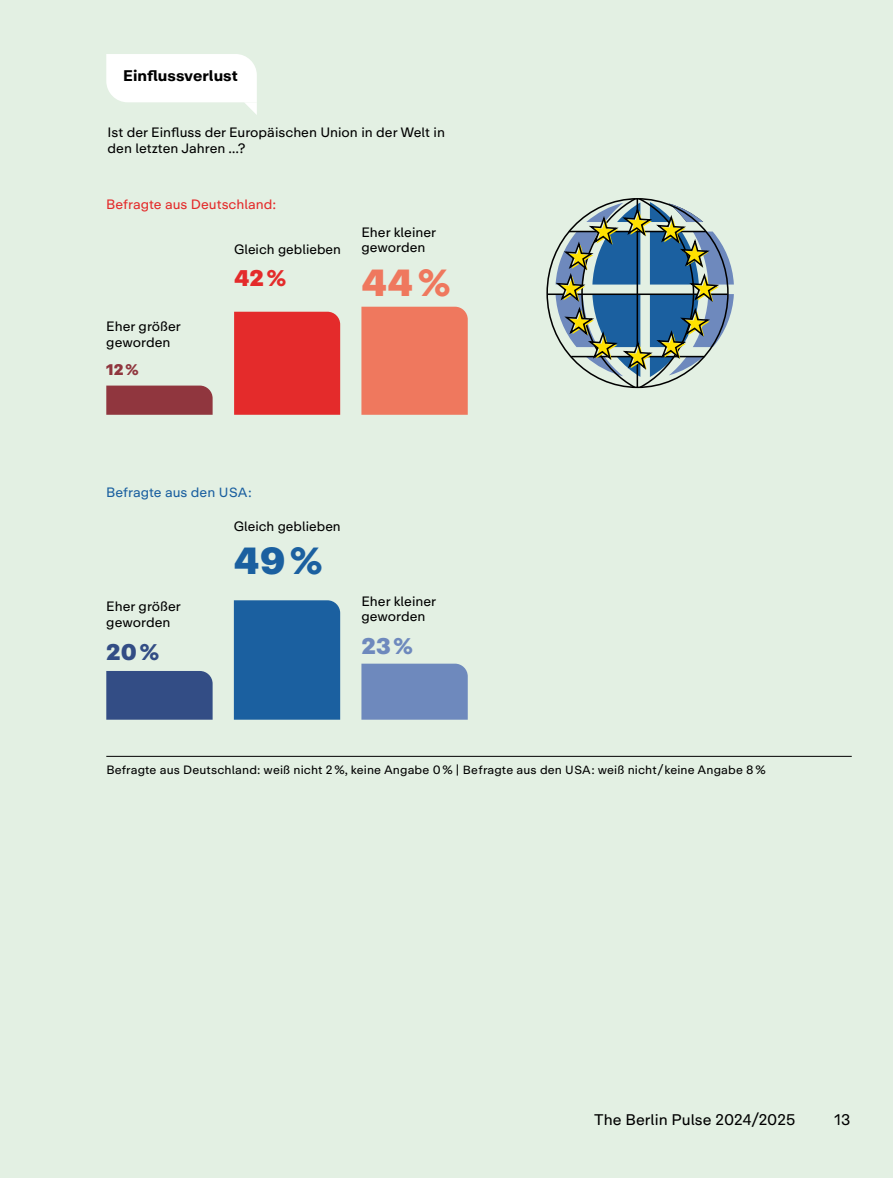
<style>
.page{position:relative;width:893px;height:1178px;background:#e3f0e3}
.page>*{position:absolute;margin:0;border:0;box-sizing:border-box;transform-origin:0 0}
.t1{font:900 37.5px "Koerber Repro";color:#ef785e}
.t2{font:900 37.5px "Koerber Repro";color:#1b60a0}
.t3{font:900 22.5px "Koerber Repro";color:#e42b2b}
.t4{font:900 22.5px "Koerber Repro";color:#6e89bd}
.t5{font:900 22.5px "Koerber Repro";color:#334d85}
.t6{font:15.3px "Koerber Repro";color:#000}
.t7{font:700 15.3px "Koerber Repro";color:#000}
.t8{font:900 15.3px "Koerber Repro";color:#90363e}
.t9{font:13.5px/15.8px "Koerber Repro";color:#000}
.t10{font:13.5px "Koerber Repro";color:#e42b2b}
.t11{font:13.5px "Koerber Repro";color:#1b60a0}
.t12{font:12px "Koerber Repro";letter-spacing:.01em;color:#000}
.s1{font-size:13.2px}
.s2{font-size:11.7px}
</style>
<div class="page">
<hr style="left:106px;top:756px;width:746px;height:1px;background:#000">
<div style="left:361px;top:307px;width:107px;height:108px;background:#ef785e"></div>
<div style="left:234px;top:312px;width:106px;height:103px;background:#e42b2b"></div>
<div style="left:106px;top:386px;width:107px;height:29px;background:#90363e"></div>
<div style="left:361px;top:664px;width:107px;height:56px;background:#6e89bd"></div>
<div style="left:106px;top:671px;width:107px;height:49px;background:#334d85"></div>
<div style="left:234px;top:600px;width:106px;height:120px;background:#1b60a0"></div>
<hr style="left:548px;top:293px;width:179px;height:2px;background:#000">
<svg style="left:553px;top:198px;width:181px;height:191px"></svg>
<svg style="left:106px;top:54px;width:151px;height:61px"></svg>
<p class="t7" style="left:123px;top:66px;width:116px">Einflussverlust</p>
<p class="t9" style="left:108px;top:124px;width:339px">Ist der Einfluss der Europäischen Union in der Welt in den letzten Jahren …?</p>
<p class="t10" style="left:106px;top:195px;width:172px">Befragte aus Deutschland:</p>
<p class="t9" style="left:106px;top:318px;width:76px">Eher größer geworden</p>
<p class="t8" style="left:106px;top:359px;width:34px">12 %</p>
<p class="t9" style="left:234px;top:242px;width:108px">Gleich geblieben</p>
<h2 class="t3" style="left:234px;top:263px;width:54px">42 %</h2>
<p class="t9" style="left:361px;top:224px;width:76px">Eher kleiner geworden</p>
<h1 class="t1" style="left:361px;top:257px;width:90px">44 %</h1>
<p class="t11" style="left:106px;top:483px;width:147px">Befragte aus den <span class="s1">USA:</span></p>
<p class="t9" style="left:106px;top:599px;width:76px">Eher größer geworden</p>
<h2 class="t5" style="left:106px;top:637px;width:54px">20 %</h2>
<p class="t9" style="left:234px;top:519px;width:108px">Gleich geblieben</p>
<h1 class="t2" style="left:234px;top:535px;width:90px">49 %</h1>
<p class="t9" style="left:361px;top:593px;width:76px">Eher kleiner geworden</p>
<h2 class="t4" style="left:361px;top:630px;width:53px">23 %</h2>
<p class="t12" style="left:106px;top:762px;width:661px">Befragte aus Deutschland: weiß nicht 2 %, keine Angabe 0 % | <span class="s2">Be</span>fragte aus den <span class="s2">USA</span>: weiß nicht / keine Angabe 8 %</p>
<p class="t6" style="left:594px;top:1110px;width:203px">The Berlin Pulse 2024/2025</p>
<p class="t6" style="left:835px;top:1110px;width:17px">13</p>
</div>
